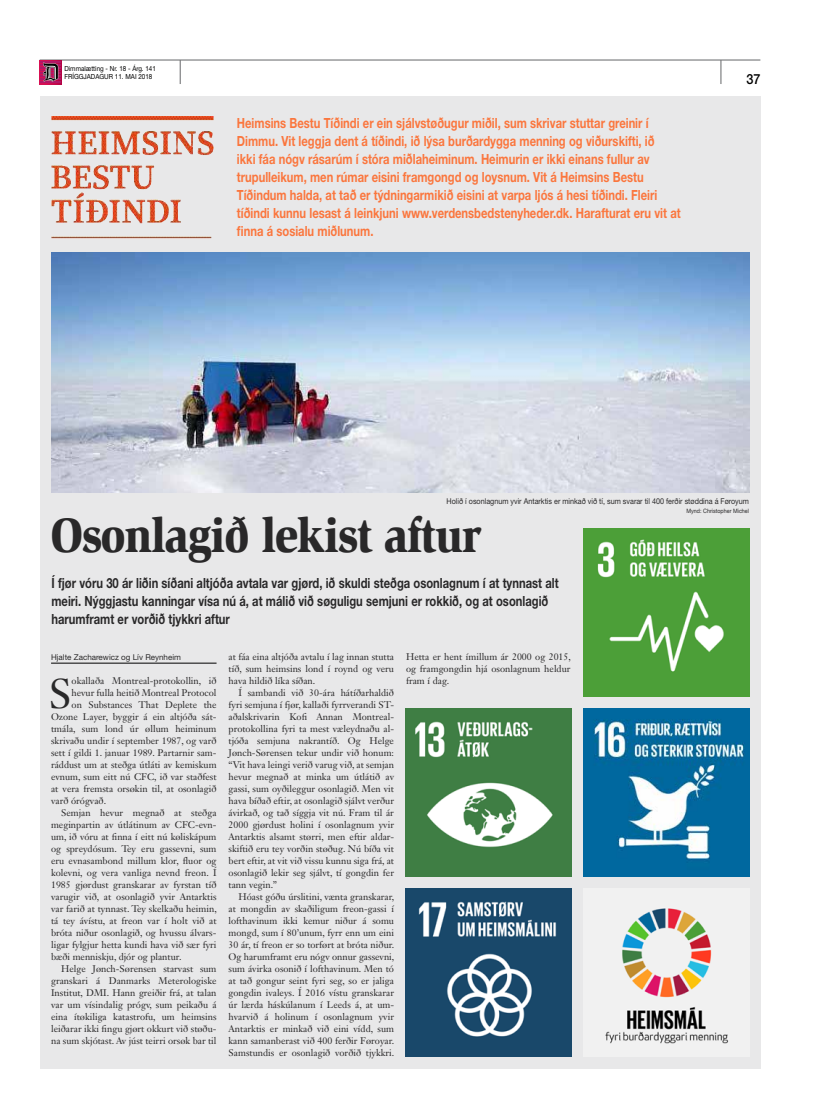
<style>
.page{position:relative;width:820px;height:1120px;background:#fff}
.page>*{position:absolute;margin:0;border:0;box-sizing:border-box;transform-origin:0 0}
.t1{font:900 49.4px "Slimbach Std";letter-spacing:-.03em;color:#292829;scale:.9 1}
.t2{font:41px "Janson Text LT Std";color:#292829}
.t3{font:700 14px/18px "Helvetica Neue LT Std";color:#fb763d;scale:.8 1}
.t4{font:700 14px/18px "Helvetica Neue LT Std";color:#292829;scale:.8 1}
.t5{font:500 14px "Helvetica Neue LT Std";color:#000;scale:.9 1}
.t6{font:9.5px/12px "Janson Text LT Std";color:#292829;text-align:justify}
.t7{font:8px "Helvetica Neue LT Std";color:#292829;scale:.9 1}
.t8{font:8px "Helvetica Neue LT Std";color:#292829}
.t9{font:7px/8.4px "Helvetica Neue LT Std";color:#000;scale:.9 1}
.t10{font:6px "Helvetica Neue LT Std";color:#292829;scale:.9 1}
</style>
<div class="page">
<hr style="left:40px;top:60px;width:720px;height:1px;background:#656669">
<svg style="left:40px;top:60px;width:22px;height:24px"></svg>
<svg style="left:40px;top:61px;width:21px;height:22px"></svg>
<svg style="left:180px;top:60px;width:1px;height:24px"></svg>
<svg style="left:720px;top:60px;width:1px;height:24px"></svg>
<div style="left:40px;top:96px;width:720px;height:973px;background:#e8e8e9"></div>
<hr style="left:51px;top:663px;width:165px;height:1px;background:#000">
<img style="left:51px;top:116px;width:162px;height:39px">
<img style="left:605px;top:907px;width:124px;height:137px">
<img style="left:583px;top:528px;width:165px;height:168px">
<img style="left:405px;top:888px;width:165px;height:168px">
<img style="left:583px;top:708px;width:165px;height:168px">
<img style="left:405px;top:708px;width:165px;height:168px">
<img style="left:51px;top:252px;width:697px;height:240px">
<p class="t9" style="left:64px;top:64px;width:103px">Dimmalætting - Nr. 18 - Árg. 141<br>FRÍGGJADAGUR 11. MAI 2018</p>
<h3 class="t5" style="left:746px;top:71px;width:17px">37</h3>
<p class="t3" style="left:237px;top:114px;width:556px">Heimsins Bestu Tíðindi er ein sjálvstøðugur miðil, sum skrivar stuttar greinir í Dimmu. Vit leggja dent á tíðindi, ið lýsa burðardygga menning og viðurskifti, ið<br>ikki fáa nógv rásarúm í stóra miðlaheiminum. Heimurin er ikki einans fullur av trupulleikum, men rúmar eisini framgongd og loysnum. Vit á Heimsins Bestu Tíðindum halda, at tað er týdningarmikið eisini at varpa ljós á hesi tíðindi. Fleiri tíðindi kunnu lesast á leinkjuni www.verdensbedstenyheder.dk. Harafturat eru vit at finna á sosialu miðlunum.</p>
<p class="t7" style="left:446px;top:496px;width:337px">Holið í osonlagnum yvir Antarktis er minkað við tí, sum svarar til 400 ferðir støddina á Føroyum</p>
<p class="t10" style="left:686px;top:507px;width:71px">Mynd: Christopher Michel</p>
<h1 class="t1" style="left:51px;top:504px;width:480px">Osonlagið lekist aftur</h1>
<h3 class="t4" style="left:51px;top:574px;width:635px">Í fjør vóru 30 ár liðin síðani altjóða avtala var gjørd, ið skuldi steðga osonlagnum í at tynnast alt meiri. Nýggjastu kanningar vísa nú á, at málið við søguligu semjuni er rokkið, og at osonlagið harumframt er vorðið tjykkri aftur</h3>
<p class="t8" style="left:51px;top:652px;width:131px">Hjalte Zacharewicz og Lív Reynheim</p>
<h2 class="t2" style="left:49px;top:668px;width:24px">S</h2>
<p class="t6" style="left:71px;top:675px;width:146px">okallaða Montreal-protokollin, ið</p>
<p class="t6" style="left:71px;top:687px;width:146px">hevur fulla heitið Montreal Protocol</p>
<p class="t6" style="left:71px;top:699px;width:146px">on Substances That Deplete the</p>
<p class="t6" style="left:51px;top:711px;width:166px">Ozone Layer, byggir á ein altjóða sát-</p>
<p class="t6" style="left:51px;top:723px;width:167px">tmála, sum lond úr øllum heiminum</p>
<p class="t6" style="left:51px;top:735px;width:167px">skrivaðu undir í september 1987, og varð</p>
<p class="t6" style="left:51px;top:747px;width:166px">sett í gildi 1. januar 1989. Partarnir sam-</p>
<p class="t6" style="left:51px;top:759px;width:167px">ráddust um at steðga útláti av kemiskum</p>
<p class="t6" style="left:51px;top:771px;width:167px">evnum, sum eitt nú CFC, ið var staðfest</p>
<p class="t6" style="left:51px;top:783px;width:167px">at vera fremsta orsøkin til, at osonlagið</p>
<p class="t6" style="left:51px;top:795px;width:57px">varð órógvað.</p>
<p class="t6" style="left:61px;top:807px;width:157px">Semjan hevur megnað at steðga</p>
<p class="t6" style="left:51px;top:819px;width:166px">meginpartin av útlátinum av CFC-evn-</p>
<p class="t6" style="left:51px;top:831px;width:167px">um, ið vóru at finna í eitt nú køliskápum</p>
<p class="t6" style="left:51px;top:843px;width:167px">og spreydósum. Tey eru gassevni, sum</p>
<p class="t6" style="left:51px;top:855px;width:167px">eru evnasambond millum klor, fluor og</p>
<p class="t6" style="left:51px;top:867px;width:167px">kolevni, og vera vanliga nevnd freon. Í</p>
<p class="t6" style="left:51px;top:879px;width:167px">1985 gjørdust granskarar av fyrstan tíð</p>
<p class="t6" style="left:51px;top:891px;width:167px">varugir við, at osonlagið yvir Antarktis</p>
<p class="t6" style="left:51px;top:903px;width:167px">var farið at tynnast. Tey skelkaðu heimin,</p>
<p class="t6" style="left:51px;top:915px;width:167px">tá tey ávístu, at freon var í holt við at</p>
<p class="t6" style="left:51px;top:927px;width:166px">bróta niður osonlagið, og hvussu álvars-</p>
<p class="t6" style="left:51px;top:939px;width:167px">ligar fylgjur hetta kundi hava við sær fyri</p>
<p class="t6" style="left:51px;top:951px;width:132px">bæði menniskju, djór og plantur.</p>
<p class="t6" style="left:61px;top:963px;width:157px">Helge Jønch-Sørensen starvast sum</p>
<p class="t6" style="left:51px;top:975px;width:167px">granskari á Danmarks Meterologiske</p>
<p class="t6" style="left:51px;top:987px;width:167px">Institut, DMI. Hann greiðir frá, at talan</p>
<p class="t6" style="left:51px;top:999px;width:167px">var um vísindalig prógv, sum peikaðu á</p>
<p class="t6" style="left:51px;top:1011px;width:167px">eina ítøkiliga katastrofu, um heimsins</p>
<p class="t6" style="left:51px;top:1023px;width:166px">leiðarar ikki fingu gjørt okkurt við støðu-</p>
<p class="t6" style="left:51px;top:1035px;width:167px">na sum skjótast. Av júst teirri orsøk bar til</p>
<p class="t6" style="left:228px;top:651px;width:167px">at fáa eina altjóða avtalu í lag innan stutta tíð, sum heimsins lond í roynd og veru hava hildið líka síðan.</p>
<p class="t6" style="left:228px;top:687px;width:167px;text-indent:10px">Í sambandi við 30-ára hátíðarhaldið fyri semjuna í fjør, kallaði fyrrverandi ST&shy;aðalskrivarin Kofi Annan Montreal&shy;protokollina fyri ta mest væleydnaðu al&shy;tjóða semjuna nakrantíð. Og Helge Jønch-Sørensen tekur undir við honum: “Vit hava leingi verið varug við, at semjan hevur megnað at minka um útlátið av gassi, sum oyðileggur osonlagið. Men vit hava bíðað eftir, at osonlagið sjálvt verður ávirkað, og tað síggja vit nú. Fram til ár 2000 gjørdust holini í osonlagnum yvir Antarktis alsamt størri, men eftir aldar&shy;skiftið eru tey vorðin støðug. Nú bíða vit bert eftir, at vit við vissu kunnu siga frá, at osonlagið lekir seg sjálvt, tí gongdin fer tann vegin.”</p>
<p class="t6" style="left:228px;top:891px;width:167px;text-align:left;text-indent:10px">Hóast góðu úrslitini, vænta granskarar, at mongdin av skaðiligum freon-gassi í lofthavinum ikki kemur niður á somu mongd, sum í 80’unum, fyrr enn um eini 30 ár, tí freon er so torført at bróta niður.<br>Og harumframt eru nógv onnur gassevni, sum ávirka osonið í lofthavinum. Men tó at tað gongur seint fyri seg, so er jaliga gongdin ivaleys. Í 2016 vístu granskarar úr lærda háskúlanum í Leeds á, at um&shy;hvarvið á holinum í osonlagnum yvir Antarktis er minkað við eini vídd, sum kann samanberast við 400 ferðir Føroyar.<br>Samstundis er osonlagið vorðið tjykkri.</p>
<p class="t6" style="left:406px;top:651px;width:166px">Hetta er hent ímillum ár 2000 og 2015, og framgongdin hjá osonlagnum heldur fram í dag.</p>
</div>
